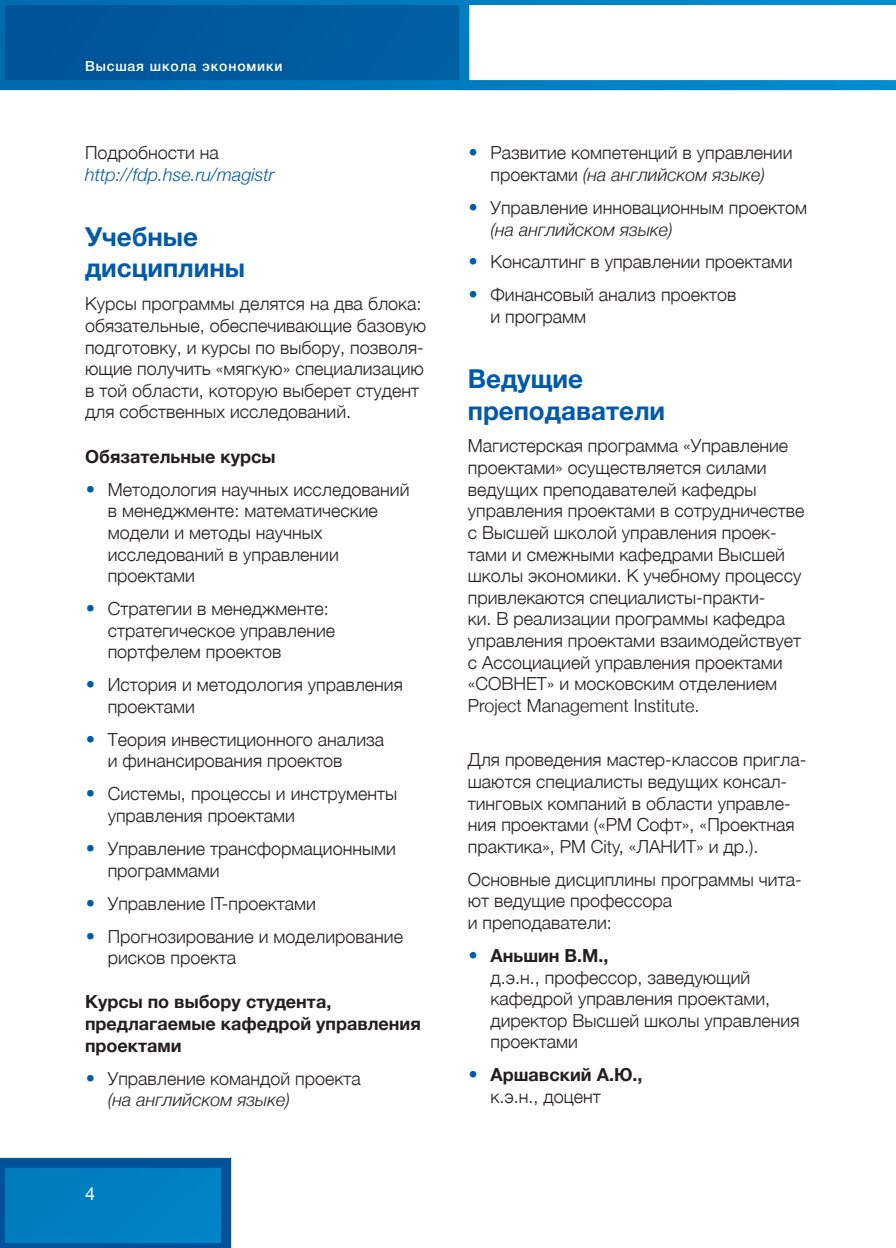
<style>
.page{position:relative;width:896px;height:1248px;background:#fff}
.page>*{position:absolute;margin:0;border:0;box-sizing:border-box;transform-origin:0 0}
.Заголовок{font:700 26px/31.2px "Helvetica Neue";color:#015aaa}
.t1{font:300 18px/21.6px "Helvetica Neue";color:#231f20}
.t2{font:700 18px/21.6px "Helvetica Neue";color:#231f20}
.t3{font:italic 300 18px/21.6px "Helvetica Neue";color:#015aaa}
.t4{font:18px "Helvetica Neue";color:#fff}
.t5{font:500 14px "Helvetica Neue Cyr";letter-spacing:.06em;color:#fff}
.s1{font-style:normal;color:#231f20}
.s2{font-weight:700;font-size:30px;color:#015aaa}
.s3{font-style:italic}
.s4{font-weight:700}
.s5{font-size:30px;color:#015aaa}
.s6{font-weight:300}
</style>
<div class="page">
<svg style="left:0;top:1157px;width:231px;height:90px;background:#0277ba"></svg>
<svg style="left:0;top:0;width:459px;height:90px;background:#005da1"></svg>
<svg style="left:459px;top:0;width:437px;height:90px"></svg>
<p class="t5" style="left:85px;top:58px;width:199px">Высшая школа экономики</p>
<p class="t3" style="left:85px;top:141px;width:191px"><span class="s1">Подробности на </span>http://fdp.hse.ru/magistr</p>
<p class="Заголовок" style="left:85px;top:222px;width:162px">Учебные дисциплины</p>
<p class="t1" style="left:85px;top:292px;width:342px">Курсы программы делятся на два блока: обязательные, обеспечивающие базовую подготовку, и курсы по выбору, позволя&shy;ющие получить «мягкую» специализацию в той области, которую выберет студент для собственных исследований.</p>
<p class="t2" style="left:85px;top:446px;width:192px">Обязательные курсы</p>
<p class="t1" style="left:108px;top:477px;width:303px;text-indent:-23px"><span class="s2">•</span> Методология научных исследований в менеджменте: математические модели и методы научных исследований в управлении проектами</p>
<p class="t1" style="left:108px;top:596px;width:229px;text-indent:-23px"><span class="s2">•</span> Стратегии в менеджменте: стратегическое управление портфелем проектов</p>
<p class="t1" style="left:108px;top:672px;width:296px;text-indent:-23px"><span class="s2">•</span> История и методология управления проектами</p>
<p class="t1" style="left:108px;top:727px;width:278px;text-indent:-23px"><span class="s2">•</span> Теория инвестиционного анализа и финансирования проектов</p>
<p class="t1" style="left:108px;top:781px;width:291px;text-indent:-23px"><span class="s2">•</span> Системы, процессы и инструменты управления проектами</p>
<p class="t1" style="left:108px;top:836px;width:290px;text-indent:-23px"><span class="s2">•</span> Управление трансформационными программами</p>
<p class="t1" style="left:85px;top:891px;width:232px"><span class="s2">•</span> Управление IT-проектами</p>
<p class="t1" style="left:108px;top:923px;width:297px;text-indent:-23px"><span class="s2">•</span> Прогнозирование и моделирование рисков проекта</p>
<p class="t2" style="left:85px;top:991px;width:337px">Курсы по выбору студента, предлагаемые кафедрой управления проектами</p>
<p class="t1" style="left:108px;top:1065px;width:254px;text-indent:-23px"><span class="s2">•</span> Управление командой проекта <span class="s3">(на английском языке)</span></p>
<p class="t4" style="left:85px;top:1180px;width:12px">4</p>
<p class="t1" style="left:468px;top:141px;width:326px;text-align:center"><span class="s2">•</span> Развитие компетенций в управлении проектами <span class="s3">(на английском языке)</span></p>
<p class="t1" style="left:490px;top:195px;width:318px;text-indent:-23px"><span class="s2">•</span> Управление инновационным проектом <span class="s3">(на английском языке)</span></p>
<p class="t1" style="left:468px;top:250px;width:326px"><span class="s2">•</span> Консалтинг в управлении проектами</p>
<p class="t1" style="left:490px;top:283px;width:247px;text-indent:-23px"><span class="s2">•</span> Финансовый анализ проектов и программ</p>
<p class="Заголовок" style="left:468px;top:364px;width:199px">Ведущие преподаватели</p>
<p class="t1" style="left:468px;top:434px;width:338px">Магистерская программа «Управление проектами» осуществляется силами ведущих преподавателей кафедры управления проектами в сотрудничестве с Высшей школой управления проек&shy;тами и смежными кафедрами Высшей школы экономики. К учебному процессу привлекаются специалисты-практи-<br>ки. В реализации программы кафедра управления проектами взаимодействует с Ассоциацией управления проектами «СОВНЕТ» и московским отделением Project Management Institute.</p>
<p class="t1" style="left:468px;top:747px;width:340px">Для проведения мастер-классов пригла&shy;шаются специалисты ведущих консал&shy;тинговых компаний в области управле&shy;ния проектами («РM Софт», «Проектная практика», PM City, «ЛАНИТ» и др.).</p>
<p class="t1" style="left:468px;top:867px;width:335px">Основные дисциплины программы чита&shy;ют ведущие профессора<br>и преподаватели:</p>
<p class="t1" style="left:490px;top:943px;width:310px;text-indent:-23px"><span class="s2">•</span> <span class="s4">Аньшин В.М.,<br></span>д.э.н., профессор, заведующий кафедрой управления проектами, директор Высшей школы управления проектами</p>
<p class="t2" style="left:490px;top:1064px;width:153px;text-indent:-23px"><span class="s5">•</span> Аршавский А.Ю., <span class="s6">к.э.н., доцент</span></p>
</div>
